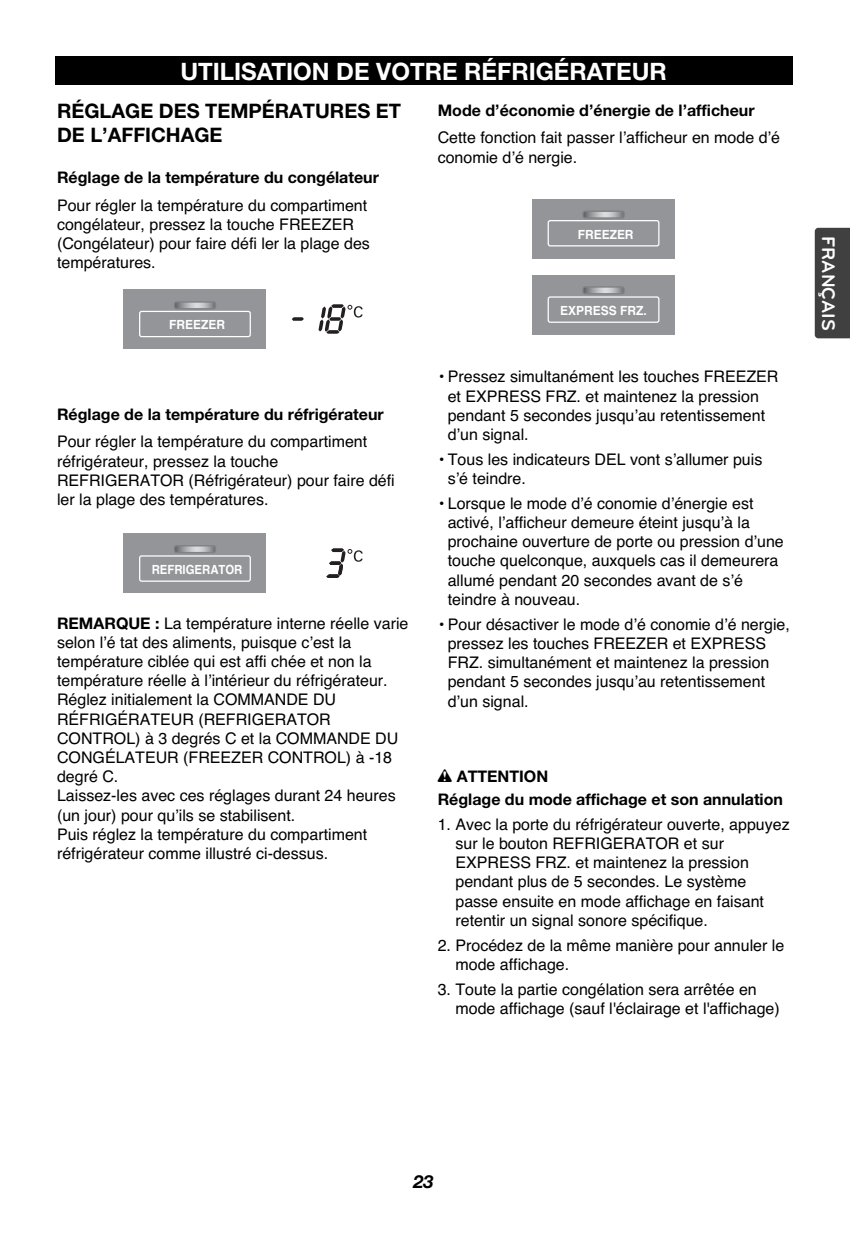
<style>
.page{position:relative;width:850px;height:1246px;background:#fff}
.page>*{position:absolute;margin:0;border:0;box-sizing:border-box;transform-origin:0 0}
.t1{font:700 24px "Helvetica Neue";color:#fff}
.t2{font:700 20px/24px "Helvetica Neue";color:#000}
.t3{font:700 19px "Bryant LG";color:#fff}
.t4{font:italic 700 18px "Helvetica Neue";color:#000}
.t5{font:16px/19.2px "Helvetica";color:#000}
.t6{font:700 16px/22.2px "Helvetica Neue";color:#000}
.t7{font:700 12.6px "Helvetica";color:#fff;scale:.95 1}
.t8{font:700 12.6px "Helvetica";color:#fff;scale:.9 1}
.s1{font-family:"Helvetica Neue";font-weight:700}
</style>
<div class="page">
<div style="left:815px;top:228px;width:35px;height:110px;background:#404040"></div>
<div style="left:55px;top:57px;width:737px;height:28px;background:#000"></div>
<svg style="left:292px;top:317px;width:12px;height:4px"></svg>
<svg style="left:319px;top:304px;width:44px;height:30px"></svg>
<div style="left:124px;top:290px;width:142px;height:59px;background:#939598"></div>
<div style="left:139px;top:311px;width:112px;height:26px;border:1px solid #fff;border-radius:2px"></div>
<svg style="left:174px;top:302px;width:42px;height:7px"></svg>
<div style="left:174px;top:301px;width:42px;height:9px;border:1px solid #808285;border-radius:2px"></div>
<svg style="left:326px;top:549px;width:37px;height:29px"></svg>
<div style="left:124px;top:534px;width:142px;height:59px;background:#939598"></div>
<div style="left:139px;top:555px;width:112px;height:27px;border:1px solid #fff;border-radius:2px"></div>
<svg style="left:174px;top:546px;width:42px;height:7px"></svg>
<div style="left:174px;top:545px;width:42px;height:8px;border:1px solid #808285;border-radius:2px"></div>
<div style="left:532px;top:199px;width:143px;height:59px;background:#939598"></div>
<div style="left:548px;top:220px;width:111px;height:26px;border:1px solid #fff;border-radius:2px"></div>
<svg style="left:583px;top:211px;width:41px;height:7px"></svg>
<div style="left:582px;top:211px;width:43px;height:8px;border:1px solid #808285;border-radius:2px"></div>
<div style="left:532px;top:275px;width:143px;height:59px;background:#939598"></div>
<div style="left:548px;top:296px;width:111px;height:27px;border:1px solid #fff;border-radius:2px"></div>
<svg style="left:583px;top:287px;width:41px;height:7px"></svg>
<div style="left:582px;top:286px;width:43px;height:8px;border:1px solid #808285;border-radius:2px"></div>
<h1 class="t1" style="left:180px;top:63px;width:488px">UTILISATION DE VOTRE RÉFRIGÉRATEUR</h1>
<p class="t2" style="left:57px;top:101px;width:346px">RÉGLAGE DES TEMPÉRATURES ET<br>DE L’AFFICHAGE</p>
<p class="t6" style="left:57px;top:168px;width:323px">Réglage de la température du congélateur</p>
<p class="t5" style="left:57px;top:197px;width:314px">Pour régler la température du compartiment congélateur, pressez la touche FREEZER (Congélateur) pour faire défi ler la plage des températures.</p>
<p class="t6" style="left:438px;top:100px;width:318px">Mode d’économie d’énergie de l’afficheur</p>
<p class="t5" style="left:438px;top:130px;width:344px">Cette fonction fait passer l’afficheur en mode d’é conomie d’é nergie.</p>
<p class="t7" style="left:578px;top:229px;width:60px">FREEZER</p>
<p class="t7" style="left:169px;top:320px;width:60px">FREEZER</p>
<p class="t6" style="left:57px;top:404px;width:328px">Réglage de la température du réfrigérateur</p>
<p class="t5" style="left:57px;top:434px;width:339px">Pour régler la température du compartiment réfrigérateur, pressez la touche REFRIGERATOR (Réfrigérateur) pour faire défi ler la plage des températures.</p>
<p class="t8" style="left:152px;top:565px;width:102px">REFRIGERATOR</p>
<p class="t5" style="left:57px;top:615px;width:353px"><span class="s1">REMARQUE :</span> La température interne réelle varie selon l’é tat des aliments, puisque c’est la température ciblée qui est affi chée et non la température réelle à l’intérieur du réfrigérateur.<br>Réglez initialement la COMMANDE DU RÉFRIGÉRATEUR (REFRIGERATOR CONTROL) à 3 degrés C et la COMMANDE DU CONGÉLATEUR (FREEZER CONTROL) à -18 degré C.<br>Laissez-les avec ces réglages durant 24 heures (un jour) pour qu’ils se stabilisent.<br>Puis réglez la température du compartiment réfrigérateur comme illustré ci-dessus.</p>
<p class="t7" style="left:560px;top:306px;width:93px">EXPRESS FRZ.</p>
<p class="t5" style="left:448px;top:369px;width:332px;text-indent:-10px">• Pressez simultanément les touches FREEZER et EXPRESS FRZ. et maintenez la pression pendant 5 secondes jusqu’au retentissement d’un signal.</p>
<p class="t5" style="left:448px;top:451px;width:316px;text-indent:-10px">• Tous les indicateurs DEL vont s’allumer puis s’é teindre.</p>
<p class="t5" style="left:448px;top:495px;width:338px;text-indent:-10px">• Lorsque le mode d’é conomie d’énergie est activé, l’afficheur demeure éteint jusqu’à la prochaine ouverture de porte ou pression d’une touche quelconque, auxquels cas il demeurera allumé pendant 20 secondes avant de s’é teindre à nouveau.</p>
<p class="t5" style="left:448px;top:616px;width:344px;text-indent:-10px">• Pour désactiver le mode d’é conomie d’é nergie, pressez les touches FREEZER et EXPRESS FRZ. simultanément et maintenez la pression pendant 5 secondes jusqu’au retentissement d’un signal.</p>
<p class="t6" style="left:438px;top:767px;width:347px;text-indent:19px">ATTENTION<br>Réglage du mode affichage et son annulation</p>
<p class="t5" style="left:456px;top:816px;width:336px;text-indent:-18px">1. Avec la porte du réfrigérateur ouverte, appuyez sur le bouton REFRIGERATOR et sur EXPRESS FRZ. et maintenez la pression pendant plus de 5 secondes. Le système passe ensuite en mode affichage en faisant retentir un signal sonore spécifique.</p>
<p class="t5" style="left:456px;top:937px;width:330px;text-indent:-18px">2. Procédez de la même manière pour annuler le mode affichage.</p>
<p class="t5" style="left:456px;top:981px;width:326px;text-indent:-18px">3. Toute la partie congélation sera arrêtée en mode affichage (sauf l'éclairage et l'affichage)</p>
<p class="t3" style="left:835px;top:236px;width:96px;rotate:90deg">FRANÇAIS</p>
<p class="t4" style="left:414px;top:1176px;width:22px">23</p>
</div>
